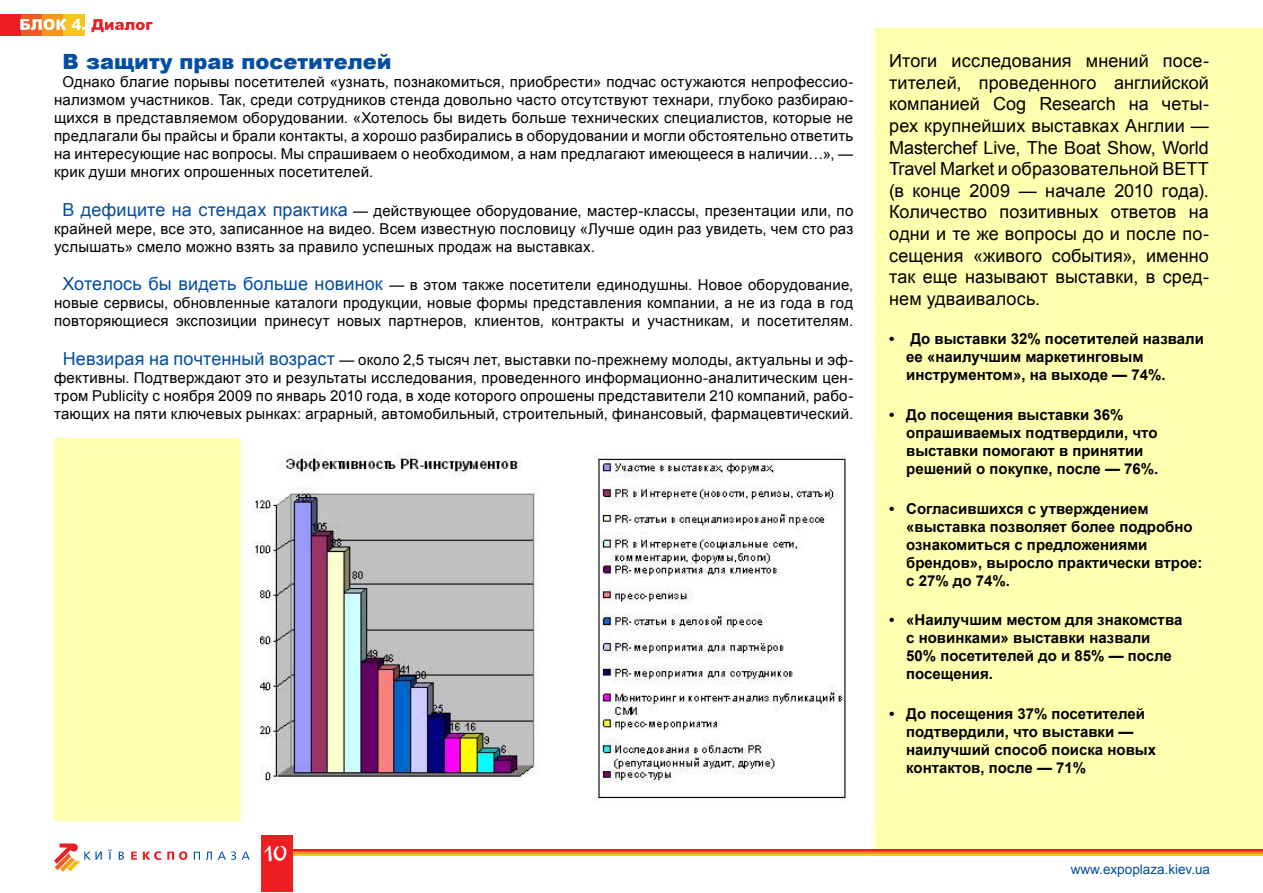
<style>
.page{position:relative;width:1263px;height:893px;background:#fff}
.page>*{position:absolute;margin:0;border:0;box-sizing:border-box;transform-origin:0 0}
.t1{font:900 21px "Arial";color:#034ea2}
.t2{font:700 21px "Jakob C";color:#fff}
.t3{font:18px/21.6px "Arial";letter-spacing:.005em;color:#000;text-align:justify}
.t4{font:15px/18px "Arial";letter-spacing:.015em;color:#000;text-align:justify}
.t5{font:700 15px/18px "Arial";color:#000}
.t6{font:13.5px "Arial";color:#034ea2}
.s1{font-size:18px;color:#034ea2}
</style>
<div class="page">
<div style="left:54px;top:438px;width:821px;height:383px;background:#ffffb0"></div>
<div style="left:875px;top:28px;width:388px;height:825px;background:#ffffb0"></div>
<svg style="left:54px;top:843px;width:70px;height:29px"></svg>
<svg style="left:131px;top:851px;width:56px;height:9px"></svg>
<svg style="left:194px;top:851px;width:56px;height:9px"></svg>
<hr style="left:262px;top:849px;width:1001px;height:2px;background:#ed1d24">
<hr style="left:262px;top:851px;width:1001px;height:2px;background:#f15a22">
<hr style="left:262px;top:853px;width:1001px;height:1px;background:#f7941e">
<hr style="left:262px;top:854px;width:1001px;height:2px;background:#f9c620">
<div style="left:261px;top:835px;width:32px;height:57px;background:#ed1d24"></div>
<div style="left:241px;top:438px;width:634px;height:386px;background:#fff"></div>
<img style="left:251px;top:451px;width:595px;height:350px">
<div style="left:0;top:14px;width:21px;height:22px;background:#ed1d24"></div>
<div style="left:21px;top:14px;width:22px;height:22px;background:#f15a22"></div>
<div style="left:42px;top:14px;width:22px;height:22px;background:#f7941e"></div>
<div style="left:64px;top:14px;width:21px;height:22px;background:#f9c620"></div>
<svg style="left:92px;top:19px;width:61px;height:13px"></svg>
<svg style="left:20px;top:19px;width:65px;height:11px"></svg>
<h1 class="t1" style="left:63px;top:46px;width:331px">В защиту прав посетителей</h1>
<p class="t4" style="left:54px;top:73px;width:801px;text-indent:9px">Однако благие порывы посетителей «узнать, познакомиться, приобрести» подчас остужаются непрофессио&shy;нализмом участников. Так, среди сотрудников стенда довольно часто отсутствуют технари, глубоко разбираю&shy;щихся в представляемом оборудовании. «Хотелось бы видеть больше технических специалистов, которые не предлагали бы прайсы и брали контакты, а хорошо разбирались в оборудовании и могли обстоятельно ответить на интересующие нас вопросы. Мы спрашиваем о необходимом, а нам предлагают имеющееся в наличии…», — крик души многих опрошенных посетителей.</p>
<p class="t4" style="left:54px;top:202px;width:801px;text-indent:9px"><span class="s1">В дефиците на стендах практика</span> — действующее оборудование, мастер-классы, презентации или, по крайней мере, все это, записанное на видео. Всем известную пословицу «Лучше один раз увидеть, чем сто раз услышать» смело можно взять за правило успешных продаж на выставках.</p>
<p class="t4" style="left:54px;top:276px;width:801px;text-align:center"><span class="s1">Хотелось бы видеть больше новинок</span> — в этом также посетители единодушны. Новое оборудование, новые сервисы, обновленные каталоги продукции, новые формы представления компании, а не из года в год повторяющиеся экспозиции принесут новых партнеров, клиентов, контракты и участникам, и посетителям.</p>
<p class="t4" style="left:54px;top:351px;width:801px;text-align:center"><span class="s1">Невзирая на почтенный возраст</span> — около 2,5 тысяч лет, выставки по-прежнему молоды, актуальны и эф&shy;фективны. Подтверждают это и результаты исследования, проведенного информационно-аналитическим цен&shy;тром Publicity с ноября 2009 по январь 2010 года, в ходе которого опрошены представители 210 компаний, рабо&shy;тающих на пяти ключевых рынках: аграрный, автомобильный, строительный, финансовый, фармацевтический.</p>
<h1 class="t2" style="left:264px;top:837px;width:25px">10</h1>
<p class="t3" style="left:889px;top:50px;width:321px">Итоги исследования мнений посе&shy;тителей, проведенного английской компанией Cog Research на четы&shy;рех крупнейших выставках Англии — Masterchef Live, The Boat Show, World Travel Market и образовательной BETT (в конце 2009 — начале 2010 года).<br>Количество позитивных ответов на одни и те же вопросы до и после по&shy;сещения «живого события», именно так еще называют выставки, в сред&shy;нем удваивалось.</p>
<p class="t5" style="left:906px;top:331px;width:299px;text-indent:-17px">• До выставки 32% посетителей назвали ее «наилучшим маркетинговым инструментом», на выходе — 74%.</p>
<p class="t5" style="left:906px;top:406px;width:254px;text-indent:-17px">• До посещения выставки 36% опрашиваемых подтвердили, что выставки помогают в принятии решений о покупке, после — 76%.</p>
<p class="t5" style="left:906px;top:500px;width:298px;text-indent:-17px">• Согласившихся с утверждением «выставка позволяет более подробно ознакомиться с предложениями брендов», выросло практически втрое: с 27% до 74%.</p>
<p class="t5" style="left:906px;top:611px;width:278px;text-indent:-17px">• «Наилучшим местом для знакомства с новинками» выставки назвали<br>50% посетителей до и 85% — после посещения.</p>
<p class="t5" style="left:906px;top:705px;width:251px;text-indent:-17px">• До посещения 37% посетителей подтвердили, что выставки — наилучший способ поиска новых контактов, после — 71%</p>
<p class="t6" style="left:1071px;top:860px;width:141px">www.expoplaza.kiev.ua</p>
</div>
